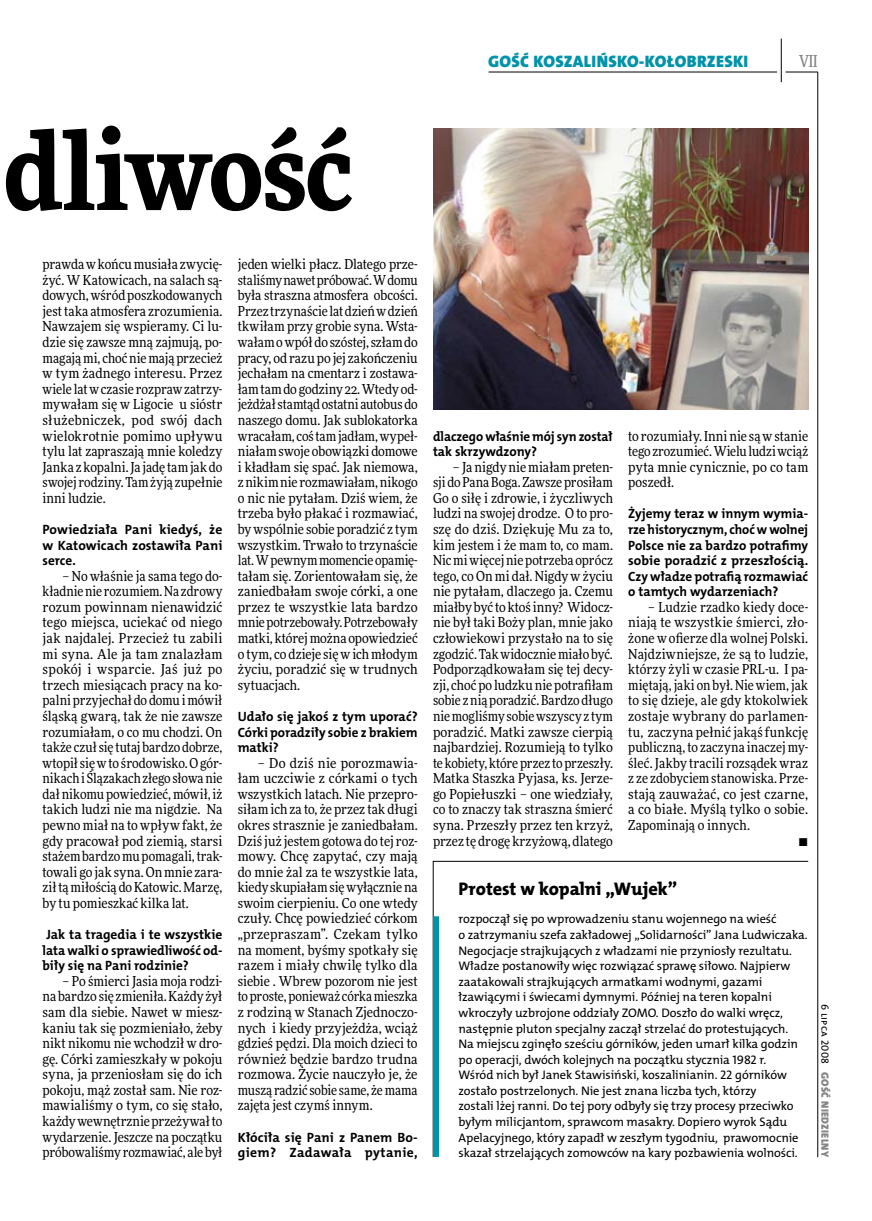
<style>
.page{position:relative;width:872px;height:1221px;background:#fff}
.page>*{position:absolute;margin:0;border:0;box-sizing:border-box;transform-origin:0 0}
.t1{font:900 108px "Freeday Narrow";letter-spacing:-.015em;color:#000}
.t2{font:18.3px "The Mix HP8 Ex Bld";letter-spacing:-.005em;color:#000}
.t3{font:16.65px "The Mix HP9 Blk";letter-spacing:.02em;color:#0093aa}
.t4{font:500 16.5px "Freeday Narrow";color:#858486;scale:.9 1}
.t5{font:13.8px/15.6px "Freeday Narrow News";letter-spacing:.005em;color:#000;text-align:justify}
.t6{font:13.5px/15.6px "The Mix HP7 Bld";color:#000;text-align:justify}
.t7{font:13.5px/15.6px "The Mix HP7 Bld";color:#000;scale:.96 1}
.t8{font:12.45px/15.6px "The Mix HP5 Plain";letter-spacing:-.005em;color:#000}
.t9{font:10.5px "The Mix HP9 Blk";letter-spacing:.025em;color:#858486}
.t10{font:10.5px "The Mix HP5 Plain";letter-spacing:.015em;color:#000}
</style>
<div class="page">
<hr style="left:817px;top:72px;width:1px;height:1084px;background:#000">
<hr style="left:781px;top:39px;width:1px;height:43px;background:#000">
<hr style="left:785px;top:72px;width:32px;height:1px;background:#000">
<hr style="left:488px;top:72px;width:289px;height:1px;background:#000">
<svg style="left:433px;top:860px;width:375px;height:297px"></svg>
<div style="left:433px;top:916px;width:6px;height:240px;background:#0093aa"></div>
<img style="left:433px;top:129px;width:375px;height:280px">
<p class="t3" style="left:488px;top:50px;width:262px">GOŚĆ KOSZALIŃSKO-KOŁOBRZESKI</p>
<p class="t4" style="left:799px;top:50px;width:22px">VII</p>
<h1 class="t1" style="left:4px;top:100px;width:351px">dliwość</h1>
<p class="t5" style="left:43px;top:256px;width:181px">prawda w końcu musiała zwycię&shy;żyć. W Katowicach, na salach są&shy;dowych, wśród poszkodowanych jest taka atmosfera zrozumienia.<br>Nawzajem się wspieramy. Ci lu&shy;dzie się zawsze mną zajmują, po&shy;magają mi, choć nie mają przecież w tym żadnego interesu. Przez wiele lat wczasie rozpraw zatrzy&shy;mywałam się w Ligocie u sióstr służebniczek, pod swój dach wielokrotnie pomimo upływu tylu lat zapraszają mnie koledzy Janka z kopalni. Ja jadę tam jak do swojej rodziny. Tam żyją zupełnie inni ludzie.</p>
<p class="t6" style="left:43px;top:521px;width:181px">Powiedziała Pani kiedyś, że w Katowicach zostawiła Pani serce.</p>
<p class="t5" style="left:43px;top:568px;width:181px;text-indent:20px">– No właśnie ja sama tego do&shy;kładnie nie rozumiem. Na zdrowy rozum powinnam nienawidzić tego miejsca, uciekać od niego jak najdalej. Przecież tu zabili mi syna. Ale ja tam znalazłam spokój i wsparcie. Jaś już po trzech miesiącach pracy na ko&shy;palni przyjechał do domu imówił śląską gwarą, tak że nie zawsze rozumiałam, o co mu chodzi. On także czuł się tutaj bardzo dobrze, wtopił się wto środowisko. Ogór&shy;nikach i Ślązakach złego słowa nie dał nikomu powiedzieć, mówił, iż takich ludzi nie ma nigdzie. Na pewno miał na to wpływ fakt, że gdy pracował pod ziemią, starsi stażem bardzo mu pomagali, trak&shy;towali go jak syna. On mnie zara&shy;ził tą miłością do Katowic. Marzę, by tu pomieszkać kilka lat.</p>
<p class="t6" style="left:43px;top:926px;width:181px">Jak ta tragedia i te wszystkie lata walki o sprawiedliwość od&shy;biły się na Pani rodzinie?</p>
<p class="t5" style="left:43px;top:972px;width:181px;text-indent:20px">– Po śmierci Jasia moja rodzi&shy;na bardzo się zmieniła. Każdy żył sam dla siebie. Nawet w miesz&shy;kaniu tak się pozmieniało, żeby nikt nikomu nie wchodził w dro&shy;gę. Córki zamieszkały w pokoju syna, ja przeniosłam się do ich pokoju, mąż został sam. Nie roz&shy;mawialiśmy o tym, co się stało, każdy wewnętrznie przeżywał to wydarzenie. Jeszcze na początku próbowaliśmy rozmawiać, ale był</p>
<p class="t5" style="left:238px;top:256px;width:181px">jeden wielki płacz. Dlatego prze&shy;staliśmy nawet próbować. Wdomu była straszna atmosfera obcości.<br>Przez trzynaście lat dzień wdzień tkwiłam przy grobie syna. Wsta&shy;wałam owpół do szóstej, szłam do pracy, od razu po jej zakończeniu jechałam na cmentarz i zostawa&shy;łam tam do godziny 22. Wtedy od&shy;jeżdżał stamtąd ostatni autobus do naszego domu. Jak sublokatorka wracałam, coś tam jadłam, wypeł&shy;niałam swoje obowiązki domowe i kładłam się spać. Jak niemowa, znikim nie rozmawiałam, nikogo o nic nie pytałam. Dziś wiem, że trzeba było płakać i rozmawiać, by wspólnie sobie poradzić z tym wszystkim. Trwało to trzynaście lat. Wpewnym momencie opamię&shy;tałam się. Zorientowałam się, że zaniedbałam swoje córki, a one przez te wszystkie lata bardzo mnie potrzebowały. Potrzebowały matki, której można opowiedzieć o tym, co dzieje się w ich młodym życiu, poradzić się w trudnych sytuacjach.</p>
<p class="t6" style="left:238px;top:708px;width:181px">Udało się jakoś z tym uporać?<br>Córki poradziły sobie z brakiem matki?</p>
<p class="t5" style="left:238px;top:754px;width:181px;text-indent:20px">– Do dziś nie porozmawia&shy;łam uczciwie z córkami o tych wszystkich latach. Nie przepro&shy;siłam ich za to, że przez tak długi okres strasznie je zaniedbałam.<br>Dziś już jestem gotowa do tej roz&shy;mowy. Chcę zapytać, czy mają do mnie żal za te wszystkie lata, kiedy skupiałam się wyłącznie na swoim cierpieniu. Co one wtedy czuły. Chcę powiedzieć córkom „przepraszam”. Czekam tylko na moment, byśmy spotkały się razem i miały chwilę tylko dla siebie . Wbrew pozorom nie jest to proste, ponieważ córka mieszka z rodziną w Stanach Zjednoczo&shy;nych i kiedy przyjeżdża, wciąż gdzieś pędzi. Dla moich dzieci to również będzie bardzo trudna rozmowa. Życie nauczyło je, że muszą radzić sobie same, że mama zajęta jest czymś innym.</p>
<p class="t6" style="left:238px;top:1129px;width:181px">Kłóciła się Pani z Panem Bo&shy;giem? Zadawała pytanie,</p>
<p class="t7" style="left:433px;top:428px;width:189px">dlaczego właśnie mój syn został tak skrzywdzony?</p>
<p class="t5" style="left:433px;top:459px;width:181px;text-indent:20px">– Ja nigdy nie miałam preten&shy;sji do Pana Boga. Zawsze prosiłam Go o siłę i zdrowie, i życzliwych ludzi na swojej drodze. O to pro&shy;szę do dziś. Dziękuję Mu za to, kim jestem i że mam to, co mam.<br>Nic mi więcej nie potrzeba oprócz tego, co On mi dał. Nigdy w życiu nie pytałam, dlaczego ja. Czemu miałby być to ktoś inny? Widocz&shy;nie był taki Boży plan, mnie jako człowiekowi przystało na to się zgodzić. Tak widocznie miało być.<br>Podporządkowałam się tej decy&shy;zji, choć po ludzku nie potrafiłam sobie znią poradzić. Bardzo długo nie mogliśmy sobie wszyscy z tym poradzić. Matki zawsze cierpią najbardziej. Rozumieją to tylko te kobiety, które przez to przeszły.<br>Matka Staszka Pyjasa, ks. Jerze&shy;go Popiełuszki – one wiedziały, co to znaczy tak straszna śmierć syna. Przeszły przez ten krzyż, przez tę drogę krzyżową, dlatego</p>
<p class="t5" style="left:628px;top:427px;width:181px">to rozumiały. Inni nie są w stanie tego zrozumieć. Wielu ludzi wciąż pyta mnie cynicznie, po co tam poszedł.</p>
<p class="t6" style="left:628px;top:506px;width:182px">Żyjemy teraz w innym wymia&shy;rze historycznym, choć w wolnej Polsce nie za bardzo potrafimy sobie poradzić z przeszłością.<br>Czy władze potrafią rozmawiać o tamtych wydarzeniach?</p>
<p class="t5" style="left:648px;top:599px;width:162px">– Ludzie rzadko kiedy doce-</p>
<p class="t5" style="left:628px;top:614px;width:181px">niają te wszystkie śmierci, zło-</p>
<p class="t5" style="left:628px;top:630px;width:181px">żone w ofierze dla wolnej Polski.</p>
<p class="t5" style="left:628px;top:645px;width:181px">Najdziwniejsze, że są to ludzie,</p>
<p class="t5" style="left:628px;top:661px;width:181px">którzy żyli w czasie PRL-u. I pa-</p>
<p class="t5" style="left:628px;top:677px;width:181px">miętają, jaki on był. Nie wiem, jak</p>
<p class="t5" style="left:628px;top:692px;width:181px">to się dzieje, ale gdy ktokolwiek</p>
<p class="t5" style="left:628px;top:708px;width:181px">zostaje wybrany do parlamen-</p>
<p class="t5" style="left:628px;top:723px;width:181px">tu, zaczyna pełnić jakąś funkcję</p>
<p class="t5" style="left:628px;top:739px;width:181px">publiczną, to zaczyna inaczej my-</p>
<p class="t5" style="left:628px;top:754px;width:181px">śleć. Jakby tracili rozsądek wraz</p>
<p class="t5" style="left:628px;top:770px;width:181px">z ze zdobyciem stanowiska. Prze-</p>
<p class="t5" style="left:628px;top:786px;width:181px">stają zauważać, co jest czarne,</p>
<p class="t5" style="left:628px;top:801px;width:181px">a co białe. Myślą tylko o sobie.</p>
<p class="t5" style="left:628px;top:817px;width:123px">Zapominają o innych.</p>
<p class="t5" style="left:798px;top:832px;width:11px">•</p>
<h2 class="t2" style="left:458px;top:876px;width:220px">Protest w kopalni „Wujek”</h2>
<p class="t8" style="left:458px;top:911px;width:350px">rozpoczął się po wprowadzeniu stanu wojennego na wieść<br>o zatrzymaniu szefa zakładowej „Solidarności” Jana Ludwiczaka.<br>N egocjacje strajkujących z władzami nie przyniosły rezultatu.<br>Władze postanowiły więc rozwiązać sprawę siłowo. N ajpierw zaatakowali strajkujących armatkami wodnymi, gazami łzawiącymi i świecami dymnymi. Później na teren kopalni wkroczyły uzbrojone oddziały ZOMO</p>
<p class="t8" style="left:458px;top:1004px;width:341px;text-indent:197px">. Doszło do walki wręcz, następnie pluton specjalny zaczął strzelać do protestujących.<br>N a miejscu zginęło sześciu górników, jeden umarł kilka godzin po operacji, dwóch kolejnych na początku stycznia 1982 r.<br>Wśród nich był Janek Stawisiński, koszalinianin. 22 górników zostało postrzelonych. N ie jest znana liczba tych, którzy<br>zostali lżej ranni. Do tej pory odbyły się trzy procesy przeciwko byłym milicjantom, sprawcom masakry. Dopiero wyrok Sądu Apelacyjnego, który zapadł w zeszłym tygodniu, prawomocnie skazał strzelających zomowców na kary pozbawienia wolności.</p>
<p class="t10" style="left:832px;top:1004px;width:61px;rotate:90deg">6 lipca 2008</p>
<p class="t9" style="left:832px;top:1071px;width:87px;rotate:90deg">GOŚĆ NIEDZIELNY</p>
</div>
